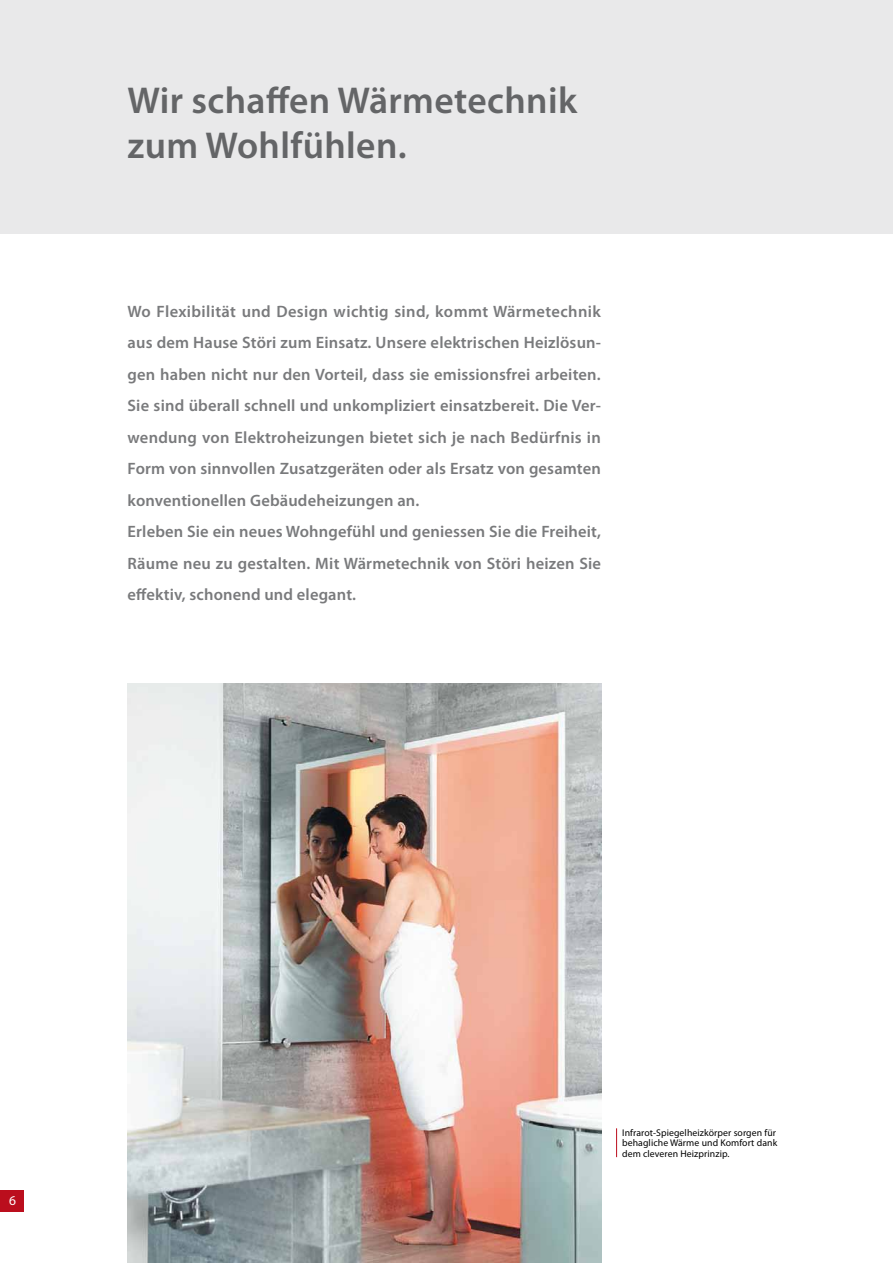
<style>
.page{position:relative;width:893px;height:1263px;background:#fff}
.page>*{position:absolute;margin:0;border:0;box-sizing:border-box;transform-origin:0 0}
.t1{font:600 37.5px/45px "Myriad Pro";letter-spacing:.01em;color:#646567}
.t2{font:600 16.5px/31.5px "Myriad Pro";letter-spacing:.01em;color:#797a7c}
.t3{font:13.5px "Myriad Pro";color:#fff}
.t4{font:9.75px/10.5px "Myriad Pro";letter-spacing:.01em;color:#000;text-align:justify}
</style>
<div class="page">
<img style="left:128px;top:683px;width:473px;height:580px">
<div style="left:0;top:0;width:893px;height:234px;background:#e9e9ea"></div>
<div style="left:0;top:1191px;width:23px;height:21px;background:#bb0e1d"></div>
<svg style="left:616px;top:1128px;width:1px;height:29px"></svg>
<h1 class="t1" style="left:128px;top:77px;width:451px">Wir schaffen Wärmetechnik zum Wohlfühlen.</h1>
<p class="t2" style="left:128px;top:295px;width:475px">Wo Flexibilität und Design wichtig sind, kommt Wärmetechnik aus dem Hause Störi zum Einsatz. Unsere elektrischen Heizlösun&shy;gen haben nicht nur den Vorteil, dass sie emissionsfrei arbeiten.<br>Sie sind überall schnell und unkompliziert einsatzbereit. Die Ver&shy;wendung von Elektroheizungen bietet sich je nach Bedürfnis in Form von sinnvollen Zusatzgeräten oder als Ersatz von gesamten konventionellen Gebäudeheizungen an.<br>Erleben Sie ein neues Wohngefühl und geniessen Sie die Freiheit, Räume neu zu gestalten. Mit Wärmetechnik von Störi heizen Sie effektiv, schonend und elegant.</p>
<p class="t3" style="left:9px;top:1192px;width:8px">6</p>
<p class="t4" style="left:622px;top:1127px;width:157px">Infrarot-Spiegelheizkörper sorgen für behagliche Wärme und Komfort dank dem cleveren Heizprinzip.</p>
</div>
